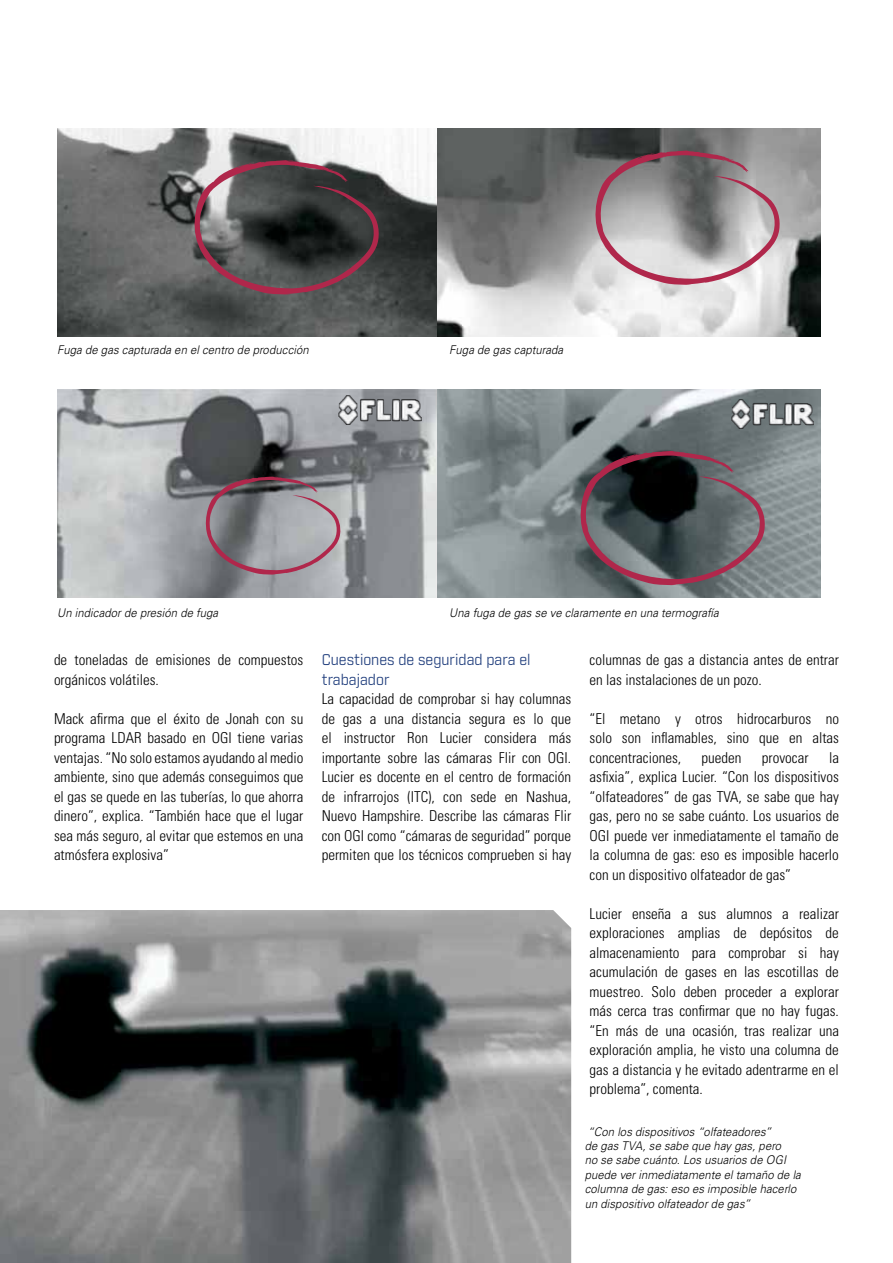
<style>
.page{position:relative;width:893px;height:1263px;background:#fff}
.page>*{position:absolute;margin:0;border:0;box-sizing:border-box;transform-origin:0 0}
.t1{font:300 condensed 15px/19.5px "Univers LT Std";color:#000;text-align:justify}
.t2{font:15px/19.5px "Industry";color:#1f3d7c;scale:.96 1}
.t3{font:italic 300 12px/14.4px "Univers LT Std";letter-spacing:.01em;color:#000;scale:.94 1}
</style>
<div class="page">
<img style="left:57px;top:129px;width:763px;height:207px">
<svg style="left:193px;top:160px;width:187px;height:135px;background:#574c4f"></svg>
<img style="left:57px;top:390px;width:763px;height:208px">
<svg style="left:205px;top:476px;width:136px;height:99px;background:#90858c"></svg>
<svg style="left:594px;top:150px;width:187px;height:135px;background:#a89b9f"></svg>
<svg style="left:579px;top:451px;width:187px;height:134px;background:#544f54"></svg>
<img style="left:339px;top:395px;width:82px;height:29px">
<img style="left:731px;top:399px;width:83px;height:30px">
<img style="left:0;top:910px;width:571px;height:353px">
<p class="t3" style="left:57px;top:343px;width:269px">Fuga de gas capturada en el centro de producción</p>
<p class="t3" style="left:449px;top:343px;width:123px">Fuga de gas capturada</p>
<p class="t3" style="left:57px;top:606px;width:173px">Un indicador de presión de fuga</p>
<p class="t3" style="left:449px;top:606px;width:288px">Una fuga de gas se ve claramente en una termografía</p>
<p class="t1" style="left:54px;top:650px;width:251px">de toneladas de emisiones de compuestos orgánicos volátiles.</p>
<p class="t1" style="left:54px;top:708px;width:251px">Mack afirma que el éxito de Jonah con su programa LDAR basado en OGI tiene varias ventajas. “No solo estamos ayudando al medio ambiente, sino que además conseguimos que el gas se quede en las tuberías, lo que ahorra dinero”, explica. “También hace que el lugar sea más seguro, al evitar que estemos en una atmósfera explosiva”</p>
<p class="t2" style="left:322px;top:651px;width:219px">Cuestiones de seguridad para el trabajador</p>
<p class="t1" style="left:322px;top:689px;width:251px">La capacidad de comprobar si hay columnas de gas a una distancia segura es lo que el instructor Ron Lucier considera más importante sobre las cámaras Flir con OGI.<br>Lucier es docente en el centro de formación de infrarrojos (ITC), con sede en Nashua, Nuevo Hampshire. Describe las cámaras Flir con OGI como “cámaras de seguridad” porque permiten que los técnicos comprueben si hay</p>
<p class="t1" style="left:589px;top:650px;width:251px">columnas de gas a distancia antes de entrar en las instalaciones de un pozo.</p>
<p class="t1" style="left:589px;top:708px;width:251px">“El metano y otros hidrocarburos no solo son inflamables, sino que en altas concentraciones,</p>
<p class="t1" style="left:589px;top:747px;width:251px;text-indent:239px">la asfixia”, explica Lucier. “Con los dispositivos “olfateadores” de gas TVA, se sabe que hay gas, pero no se sabe cuánto. Los usuarios de OGI puede ver inmediatamente el tamaño de la columna de gas: eso es imposible hacerlo con un dispositivo olfateador de gas”</p>
<p class="t1" style="left:589px;top:903px;width:251px">Lucier enseña a sus alumnos a realizar exploraciones amplias de depósitos de almacenamiento para comprobar si hay acumulación de gases en las escotillas de muestreo. Solo deben proceder a explorar más cerca tras confirmar que no hay fugas. “En más de una ocasión, tras realizar una exploración amplia, he visto una columna de gas a distancia y he evitado adentrarme en el problema”, comenta.</p>
<p class="t3" style="left:585px;top:1124px;width:232px">“Con los dispositivos “olfateadores”<br>de gas TVA, se sabe que hay gas, pero<br>no se sabe cuánto. Los usuarios de OGI puede ver inmediatamente el tamaño de la columna de gas: eso es imposible hacerlo un dispositivo olfateador de gas”</p>
<p class="t1" style="left:702px;top:747px;width:41px">pueden</p>
<p class="t1" style="left:762px;top:747px;width:48px">provocar</p>
</div>
